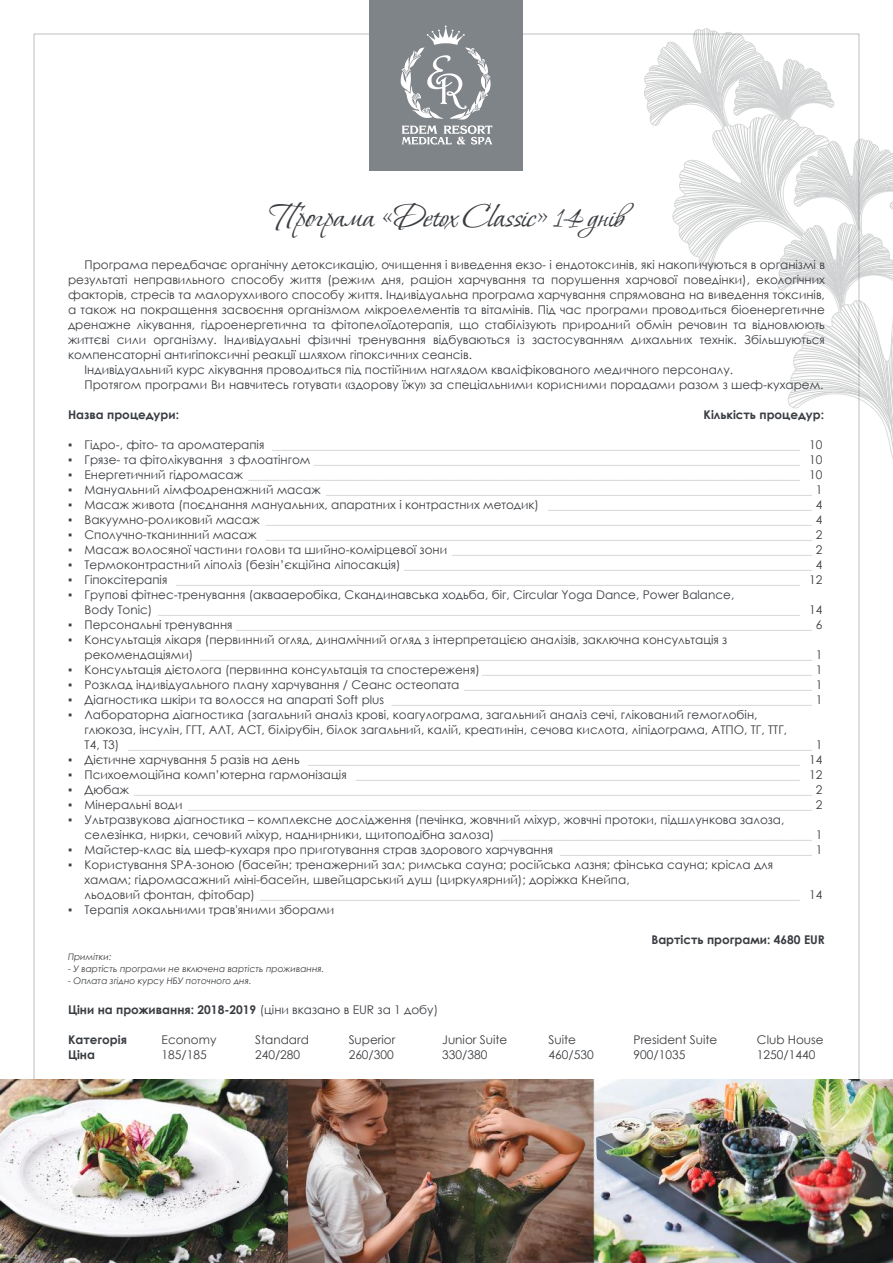
<style>
.page{position:relative;width:893px;height:1263px;background:#fff}
.page>*{position:absolute;margin:0;border:0;box-sizing:border-box;transform-origin:0 0}
.t1{font:36px "Vera Crouz";color:#3a3d41}
.t2{font:12px/15px "Century Gothic";color:#3a3d41}
.t3{font:12px/15px "Century Gothic";color:#bbbec0}
.t4{font:700 12px "Century Gothic";color:#3a3d41}
.t5{font:italic 9px "Century Gothic";color:#3a3d41}
.s1{color:#3a3d41}
.s2{color:#bbbec0}
.s3{font-weight:400}
</style>
<div class="page">
<div style="left:370px;top:0;width:153px;height:170px;background:#7f8489"></div>
<svg style="left:400px;top:26px;width:92px;height:119px"></svg>
<svg style="left:644px;top:29px;width:249px;height:436px"></svg>
<img style="left:0;top:1079px;width:893px;height:184px">
<h1 class="t1" style="left:269px;top:198px;width:357px">Програма «Detox Classic» 14 днiв</h1>
<p class="t2" style="left:85px;top:257px;width:742px">Програма передбачає органічну детоксикацію, очищення і виведення екзо- і ендотоксинів, які накопичуються в організмі в</p>
<p class="t2" style="left:68px;top:272px;width:758px">результаті неправильного способу життя (режим дня, раціон харчування та порушення харчової поведінки), екологічних</p>
<p class="t2" style="left:68px;top:287px;width:758px">факторів, стресів та малорухливого способу життя. Індивідуальна програма харчування спрямована на виведення токсинів,</p>
<p class="t2" style="left:68px;top:302px;width:758px">а також на покращення засвоєння організмом мікроелементів та вітамінів. Під час програми проводиться біоенергетичне</p>
<p class="t2" style="left:68px;top:317px;width:758px">дренажне лікування, гідроенергетична та фітопелоїдотерапія, що стабілізують природний обмін речовин та відновлюють</p>
<p class="t2" style="left:68px;top:332px;width:758px">життєві сили організму. Індивідуальні фізичні тренування відбуваються із застосуванням дихальних технік. Збільшуються</p>
<p class="t2" style="left:68px;top:347px;width:405px">компенсаторні антигіпоксичні реакції шляхом гіпоксичних сеансів.</p>
<p class="t2" style="left:85px;top:362px;width:650px">Індивідуальний курс лікування проводиться під постійним наглядом кваліфікованого медичного персоналу.</p>
<p class="t2" style="left:85px;top:377px;width:740px">Протягом програми Ви навчитесь готувати «здорову їжу» за спеціальними корисними порадами разом з шеф-кухарем.</p>
<p class="t4" style="left:68px;top:405px;width:112px">Назва процедури:</p>
<p class="t4" style="left:704px;top:405px;width:122px">Кількість процедур:</p>
<p class="t3" style="left:68px;top:437px;width:756px"><span class="s1">▪ Гідро-, фіто- та ароматерапія</span> ________________________________________________________________________________________ <span class="s1">10</span></p>
<p class="t3" style="left:68px;top:452px;width:756px"><span class="s1">▪ Грязе- та фітолікування з флоатінгом</span> _________________________________________________________________________________ <span class="s1">10</span></p>
<p class="t3" style="left:68px;top:467px;width:756px"><span class="s1">▪ Енергетичний гідромасаж</span> ____________________________________________________________________________________________ <span class="s1">10</span></p>
<p class="t3" style="left:68px;top:482px;width:756px"><span class="s1">▪ Мануальний лімфодренажний масаж</span> _________________________________________________________________________________ <span class="s1">1</span></p>
<p class="t2" style="left:68px;top:497px;width:756px">▪ Масаж живота (поєднання мануальних, апаратних і контрастних методик) <span class="s2">____________________________________________</span> 4</p>
<p class="t3" style="left:68px;top:512px;width:756px"><span class="s1">▪ Вакуумно-роликовий масаж</span> ___________________________________________________________________________________________ <span class="s1">4</span></p>
<p class="t3" style="left:68px;top:527px;width:756px"><span class="s1">▪ Сполучно-тканинний масаж</span> ___________________________________________________________________________________________ <span class="s1">2</span></p>
<p class="t3" style="left:68px;top:542px;width:756px"><span class="s1">▪ Масаж волосяної частини голови та шийно-комірцевої зони</span> ____________________________________________________________ <span class="s1">2</span></p>
<p class="t3" style="left:68px;top:557px;width:756px"><span class="s1">▪ Термоконтрастний ліполіз (безін’єкційна ліпосакція)</span> ____________________________________________________________________ <span class="s1">4</span></p>
<p class="t3" style="left:68px;top:572px;width:756px"><span class="s1">▪ Гіпоксітерапія</span> ________________________________________________________________________________________________________ <span class="s1">12</span></p>
<p class="t3" style="left:85px;top:587px;width:739px;text-indent:-17px"><span class="s1">▪ Групові фітнес-тренування (аквааеробіка, Скандинавська ходьба, біг, Circular Yoga Dance, Power Balance,<br>Body Tonic)</span> ___________________________________________________________________________________________________________ <span class="s1">14</span></p>
<p class="t3" style="left:68px;top:617px;width:756px"><span class="s1">▪ Персональні тренування</span> ________________________________________________________________________________________________ <span class="s1">6</span></p>
<p class="t2" style="left:85px;top:632px;width:739px;text-indent:-16px">▪ Консультація лікаря (первинний огляд, динамічний огляд з інтерпретацією аналізів, заключна консультація з рекомендаціями) <span class="s2">______________________________________________________________________________________________________</span> 1</p>
<p class="t2" style="left:68px;top:662px;width:756px">▪ Консультація дієтолога (первинна консультація та спостереженя) <span class="s2">_______________________________________________________</span> 1</p>
<p class="t3" style="left:68px;top:677px;width:756px"><span class="s1">▪ Розклад індивідуального плану харчування / Сеанс остеопата</span> __________________________________________________________ <span class="s1">1</span></p>
<p class="t3" style="left:68px;top:692px;width:756px"><span class="s1">▪ Діагностика шкіри та волосся на апараті Soft plus</span> ______________________________________________________________________ <span class="s1">1</span></p>
<p class="t2" style="left:85px;top:707px;width:739px;text-indent:-16px">▪ Лабораторна діагностика (загальний аналіз крові, коагулограма, загальний аналіз сечі, глікований гемоглобін,<br>глюкоза, інсулін, ГГТ, АЛТ, АСТ, білірубін, білок загальний, калій, креатинін, сечова кислота, ліпідограма, АТПО, ТГ, ТТГ,<br>Т4, Т3) <span class="s2">__________________________________________________________________________________________________________________</span> 1</p>
<p class="t3" style="left:68px;top:752px;width:756px"><span class="s1">▪ Дієтичне харчування 5 разів на день</span> __________________________________________________________________________________ <span class="s1">14</span></p>
<p class="t3" style="left:68px;top:767px;width:756px"><span class="s1">▪ Психоемоційна комп’ютерна гармонізація</span> __________________________________________________________________________ <span class="s1">12</span></p>
<p class="t3" style="left:68px;top:782px;width:756px"><span class="s1">▪ Дюбаж</span> _________________________________________________________________________________________________________________ <span class="s1">2</span></p>
<p class="t3" style="left:68px;top:797px;width:756px"><span class="s1">▪ Мінеральні води</span> ________________________________________________________________________________________________________ <span class="s1">2</span></p>
<p class="t2" style="left:85px;top:812px;width:739px;text-indent:-16px">▪ Ультразвукова діагностика – комплексне дослідження (печінка, жовчний міхур, жовчні протоки, підшлункова залоза, селезінка, нирки, сечовий міхур, наднирники, щитоподібна залоза) <span class="s2">____________________________________________________</span> 1</p>
<p class="t2" style="left:68px;top:842px;width:756px">▪ Майстер-клас від шеф-кухаря про приготування страв здорового харчування <span class="s2">__________________________________________</span> 1</p>
<p class="t2" style="left:85px;top:857px;width:740px;text-indent:-16px">▪ Користування SPA-зоною (басейн; тренажерний зал; римська сауна; російська лазня; фінська сауна; крісла для хамам; гідромасажний міні-басейн, швейцарський душ (циркулярний); доріжка Кнейпа,<br>льодовий фонтан, фітобар) <span class="s2">__________________________________________________________________________________________</span> 14</p>
<p class="t2" style="left:68px;top:902px;width:268px">▪ Терапія локальними трав'яними зборами</p>
<p class="t4" style="left:651px;top:930px;width:175px">Вартість програми: 4680 EUR</p>
<p class="t5" style="left:68px;top:951px;width:45px">Примітки:</p>
<p class="t5" style="left:68px;top:963px;width:258px">- У вартість програми не включена вартість проживання.</p>
<p class="t5" style="left:68px;top:975px;width:185px">- Оплата згідно курсу НБУ поточного дня.</p>
<p class="t4" style="left:68px;top:1000px;width:372px">Ціни на проживання: 2018-2019 <span class="s3">(ціни вказано в EUR за 1 добу)</span></p>
<p class="t4" style="left:68px;top:1030px;width:61px">Категорія</p>
<p class="t2" style="left:162px;top:1031px;width:56px">Economy</p>
<p class="t2" style="left:255px;top:1031px;width:55px">Standard</p>
<p class="t2" style="left:349px;top:1031px;width:48px">Superior</p>
<p class="t2" style="left:442px;top:1031px;width:67px">Junior Suite</p>
<p class="t2" style="left:549px;top:1031px;width:29px">Suite</p>
<p class="t2" style="left:634px;top:1031px;width:85px">President Suite</p>
<p class="t2" style="left:757px;top:1031px;width:68px">Club House</p>
<p class="t4" style="left:68px;top:1045px;width:29px">Ціна</p>
<p class="t2" style="left:162px;top:1046px;width:47px">185/185</p>
<p class="t2" style="left:255px;top:1046px;width:47px">240/280</p>
<p class="t2" style="left:349px;top:1046px;width:47px">260/300</p>
<p class="t2" style="left:442px;top:1046px;width:47px">330/380</p>
<p class="t2" style="left:548px;top:1046px;width:47px">460/530</p>
<p class="t2" style="left:634px;top:1046px;width:53px">900/1035</p>
<p class="t2" style="left:757px;top:1046px;width:60px">1250/1440</p>
</div>
